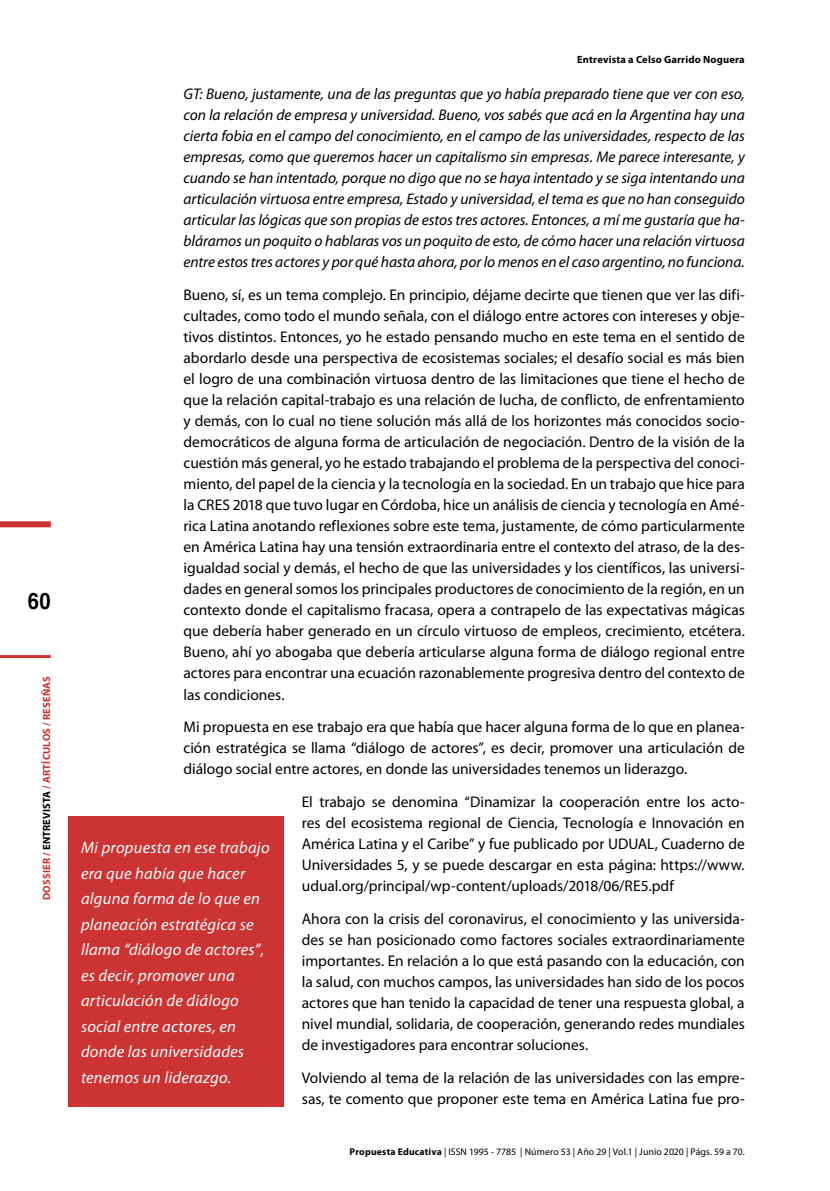
<style>
.page{position:relative;width:830px;height:1191px;background:#fff}
.page>*{position:absolute;margin:0;border:0;box-sizing:border-box;transform-origin:0 0}
.t1{font:700 22.5px "Helvetica";color:#000;scale:.9 1}
.t2{font:italic 16.5px/25.5px "Myriad Pro";letter-spacing:.015em;color:#fff}
.t3{font:15.45px/21px "Myriad Pro";color:#000;text-align:justify}
.t4{font:italic 15.45px/21px "Myriad Pro";letter-spacing:-.005em;color:#000;text-align:justify}
.t5{font:700 10.5px "Myriad Pro";letter-spacing:.015em;color:#c33}
.t6{font:700 10.5px "Myriad Pro";letter-spacing:.015em;color:#000}
.t7{font:9.75px "Myriad Pro";letter-spacing:.01em;color:#000}
.s1{color:#000}
.s2{font-weight:700}
</style>
<div class="page">
<hr style="left:0;top:655px;width:51px;height:3px;background:#c33">
<div style="left:0;top:521px;width:51px;height:6px;background:#c33"></div>
<div style="left:69px;top:816px;width:215px;height:290px;background:#c33"></div>
<h1 class="t1" style="left:28px;top:583px;width:27px">60</h1>
<p class="t5" style="left:40px;top:900px;width:225px;rotate:-90deg">DOSSIER / <span class="s1">ENTREVISTA</span> / ARTÍCULOS / RESEÑAS</p>
<p class="t6" style="left:576px;top:53px;width:169px">Entrevista a Celso Garrido Noguera</p>
<p class="t4" style="left:183px;top:83px;width:562px">GT: Bueno, justamente, una de las preguntas que yo había preparado tiene que ver con eso, con la relación de empresa y universidad. Bueno, vos sabés que acá en la Argentina hay una cierta fobia en el campo del conocimiento, en el campo de las universidades, respecto de las empresas, como que queremos hacer un capitalismo sin empresas. Me parece interesante, y cuando se han intentado, porque no digo que no se haya intentado y se siga intentando una articulación virtuosa entre empresa, Estado y universidad, el tema es que no han conseguido articular las lógicas que son propias de estos tres actores. Entonces, a mí me gustaría que ha&shy;bláramos un poquito o hablaras vos un poquito de esto, de cómo hacer una relación virtuosa entre estos tres actores y por qué hasta ahora, por lo menos en el caso argentino, no funciona.</p>
<p class="t3" style="left:183px;top:284px;width:562px">Bueno, sí, es un tema complejo. En principio, déjame decirte que tienen que ver las difi&shy;cultades, como todo el mundo señala, con el diálogo entre actores con intereses y obje&shy;tivos distintos. Entonces, yo he estado pensando mucho en este tema en el sentido de abordarlo desde una perspectiva de ecosistemas sociales; el desafío social es más bien el logro de una combinación virtuosa dentro de las limitaciones que tiene el hecho de que la relación capital-trabajo es una relación de lucha, de conflicto, de enfrentamiento y demás, con lo cual no tiene solución más allá de los horizontes más conocidos socio&shy;democráticos de alguna forma de articulación de negociación. Dentro de la visión de la cuestión más general, yo he estado trabajando el problema de la perspectiva del conoci&shy;miento, del papel de la ciencia y la tecnología en la sociedad. En un trabajo que hice para la CRES 2018 que tuvo lugar en Córdoba, hice un análisis de ciencia y tecnología en Amé&shy;rica Latina anotando reflexiones sobre este tema, justamente, de cómo particularmente en América Latina hay una tensión extraordinaria entre el contexto del atraso, de la des&shy;igualdad social y demás, el hecho de que las universidades y los científicos, las universi&shy;dades en general somos los principales productores de conocimiento de la región, en un contexto donde el capitalismo fracasa, opera a contrapelo de las expectativas mágicas que debería haber generado en un círculo virtuoso de empleos, crecimiento, etcétera.<br>Bueno, ahí yo abogaba que debería articularse alguna forma de diálogo regional entre actores para encontrar una ecuación razonablemente progresiva dentro del contexto de las condiciones.</p>
<p class="t3" style="left:183px;top:716px;width:562px">Mi propuesta en ese trabajo era que había que hacer alguna forma de lo que en planea&shy;ción estratégica se llama “diálogo de actores”, es decir, promover una articulación de diálogo social entre actores, en donde las universidades tenemos un liderazgo.</p>
<p class="t3" style="left:302px;top:791px;width:444px">El trabajo se denomina “Dinamizar la cooperación entre los acto&shy;res del ecosistema regional de Ciencia, Tecnología e Innovación en América Latina y el Caribe” y fue publicado por UDUAL, Cuaderno de Universidades 5, y se puede descargar en esta página: https://www. udual.org/principal/wp-content/uploads/2018/06/RE5.pdf</p>
<p class="t3" style="left:302px;top:908px;width:444px">Ahora con la crisis del coronavirus, el conocimiento y las universida&shy;des se han posicionado como factores sociales extraordinariamente importantes. En relación a lo que está pasando con la educación, con la salud, con muchos campos, las universidades han sido de los pocos actores que han tenido la capacidad de tener una respuesta global, a nivel mundial, solidaria, de cooperación, generando redes mundiales de investigadores para encontrar soluciones.</p>
<p class="t3" style="left:302px;top:1067px;width:444px">Volviendo al tema de la relación de las universidades con las empre&shy;sas, te comento que proponer este tema en América Latina fue pro-</p>
<p class="t2" style="left:81px;top:834px;width:190px">Mi propuesta en ese trabajo era que había que hacer alguna forma de lo que en planeación estratégica se llama “diálogo de actores”, es decir, promover una articulación de diálogo social entre actores, en donde las universidades tenemos un liderazgo.</p>
<p class="t7" style="left:349px;top:1146px;width:397px"><span class="s2">Propuesta Educativa</span> | ISSN 1995 - 7785 | Número 53 | Año 29 | Vol.1 | Junio 2020 | Págs. 59 a 70.</p>
</div>
